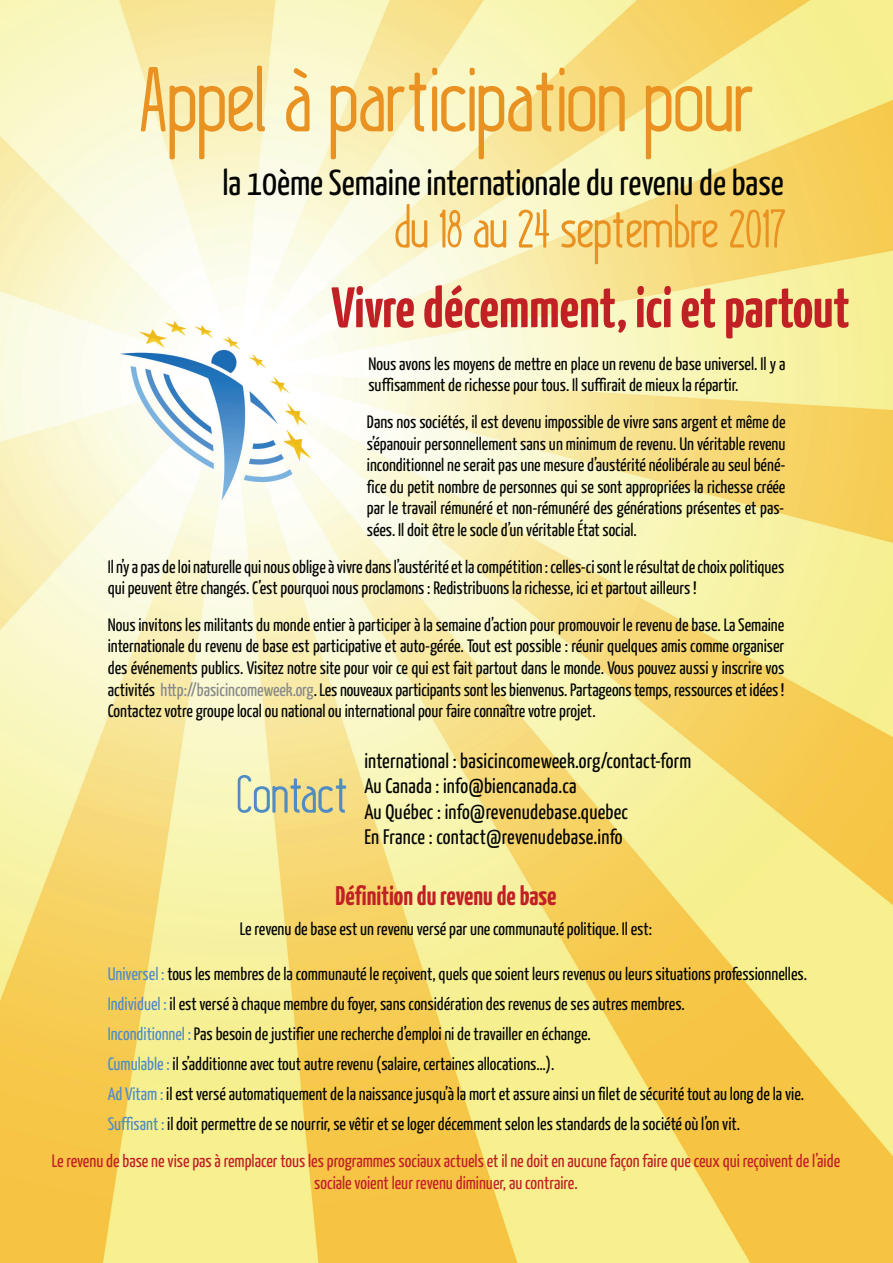
<style>
.page{position:relative;width:893px;height:1263px;background:#fff}
.page>*{position:absolute;margin:0;border:0;box-sizing:border-box;transform-origin:0 0}
.t1{font:90px "Kraftstoff";letter-spacing:-.005em;color:#e99222}
.t2{font:700 57px "Yanone Kaffeesatz";color:#c12025}
.t3{font:54px "Kraftstoff";letter-spacing:-.01em;color:#e99222}
.t4{font:52.5px "Kraftstoff";color:#518bc4}
.t5{font:36px "Yanone Kaffeesatz";color:#040503}
.t6{font:700 27px "Yanone Kaffeesatz";color:#c12025}
.t7{font:21px/25.2px "Yanone Kaffeesatz";letter-spacing:.01em;color:#040503}
.t8{font:18px/21.6px "Yanone Kaffeesatz";color:#040503}
.t9{font:18px/21.6px "Yanone Kaffeesatz";color:#c12025;text-align:center}
.s1{color:#87888a}
.s2{color:#518bc4}
</style>
<div class="page">
<img style="left:0;top:0;width:893px;height:1263px">
<h1 class="t1" style="left:139px;top:58px;width:617px">Appel à participation pour</h1>
<h3 class="t5" style="left:222px;top:168px;width:563px">la 10ème Semaine internationale du revenu de base</h3>
<h3 class="t3" style="left:394px;top:204px;width:394px">du 18 au 24 septembre 2017</h3>
<h2 class="t2" style="left:331px;top:285px;width:520px">Vivre décemment, ici et partout</h2>
<p class="t8" style="left:368px;top:354px;width:418px">Nous avons les moyens de mettre en place un revenu de base universel. Il y a suffisamment de richesse pour tous. Il suffirait de mieux la répartir.</p>
<p class="t8" style="left:367px;top:412px;width:420px;text-align:justify">Dans nos sociétés, il est devenu impossible de vivre sans argent et même de s’épanouir personnellement sans un minimum de revenu. Un véritable revenu inconditionnel ne serait pas une mesure d’austérité néolibérale au seul béné&shy;fice du petit nombre de personnes qui se sont appropriées la richesse créée par le travail rémunéré et non-rémunéré des générations présentes et pas&shy;sées. Il doit être le socle d’un véritable État social.</p>
<p class="t8" style="left:108px;top:557px;width:678px">Il n’y a pas de loi naturelle qui nous oblige à vivre dans l’austérité et la compétition : celles-ci sont le résultat de choix politiques qui peuvent être changés. C’est pourquoi nous proclamons : Redistribuons la richesse, ici et partout ailleurs !</p>
<p class="t8" style="left:108px;top:615px;width:678px;text-align:justify">Nous invitons les militants du monde entier à participer à la semaine d’action pour promouvoir le revenu de base. La Semaine internationale du revenu de base est participative et auto-gérée. Tout est possible : réunir quelques amis comme organiser des événements publics. Visitez notre site pour voir ce qui est fait partout dans le monde. Vous pouvez aussi y inscrire vos activités <span class="s1">http://basicincomeweek.org</span>. Les nouveaux participants sont les bienvenus. Partageons temps, ressources et idées !<br>Contactez votre groupe local ou national ou international pour faire connaître votre projet.</p>
<p class="t7" style="left:364px;top:750px;width:328px">international : basicincomeweek.org/contact-form Au Canada : info@biencanada.ca<br>Au Québec : info@revenudebase.quebec<br>En France : contact@revenudebase.info</p>
<h3 class="t6" style="left:335px;top:885px;width:223px">Définition du revenu de base</h3>
<p class="t8" style="left:240px;top:919px;width:414px">Le revenu de base est un revenu versé par une communauté politique. Il est:</p>
<p class="t8" style="left:108px;top:960px;width:701px;line-height:30px"><span class="s2">Universel :</span> tous les membres de la communauté le reçoivent, quels que soient leurs revenus ou leurs situations professionnelles.<br><span class="s2">Individuel :</span> il est versé à chaque membre du foyer, sans considération des revenus de ses autres membres.<br><span class="s2">Inconditionnel :</span> Pas besoin de justifier une recherche d’emploi ni de travailler en échange.<br><span class="s2">Cumulable :</span> il s’additionne avec tout autre revenu (salaire, certaines allocations…).<br><span class="s2">Ad Vitam :</span> il est versé automatiquement de la naissance jusqu’à la mort et assure ainsi un filet de sécurité tout au long de la vie.<br><span class="s2">Suffisant :</span> il doit permettre de se nourrir, se vêtir et se loger décemment selon les standards de la société où l’on vit.</p>
<p class="t9" style="left:52px;top:1151px;width:790px">Le revenu de base ne vise pas à remplacer tous les programmes sociaux actuels et il ne doit en aucune façon faire que ceux qui reçoivent de l’aide sociale voient leur revenu diminuer, au contraire.</p>
<h3 class="t4" style="left:236px;top:770px;width:114px">Contact</h3>
</div>
